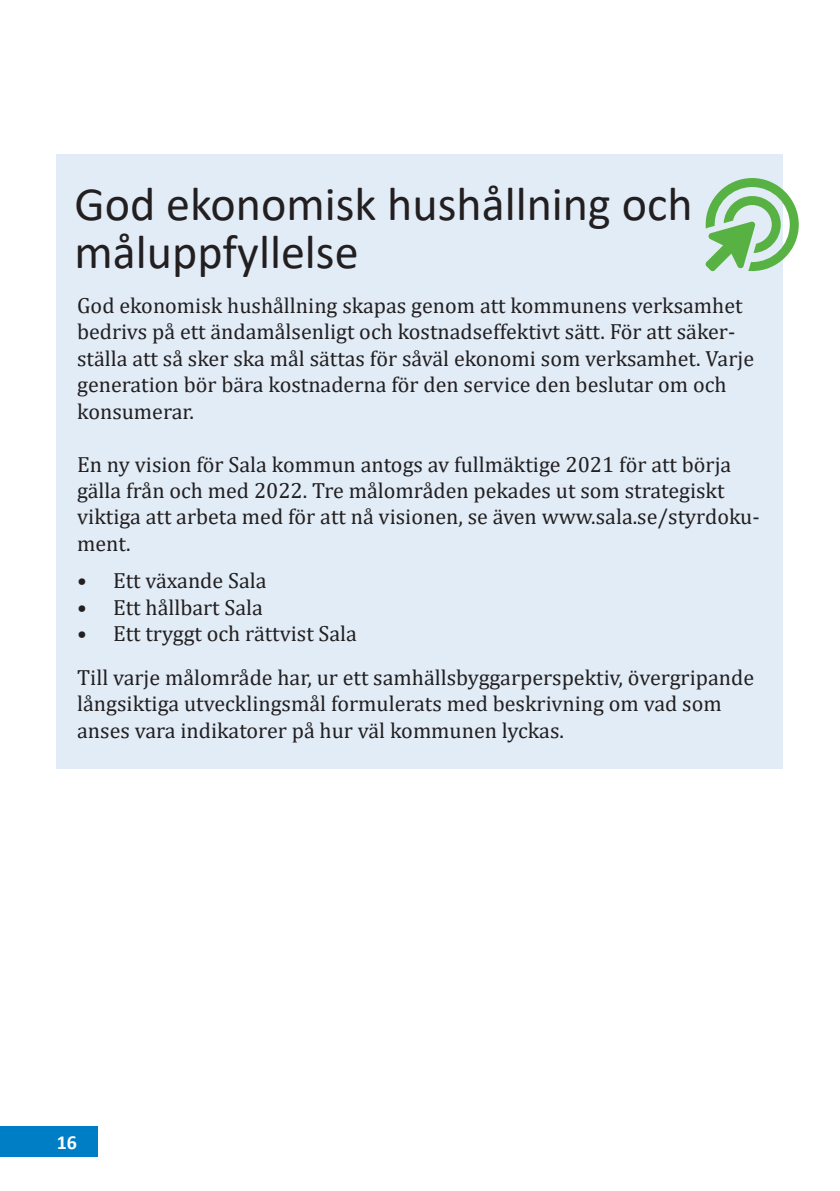
<style>
.page{position:relative;width:840px;height:1191px;background:#fff}
.page>*{position:absolute;margin:0;border:0;box-sizing:border-box;transform-origin:0 0}
.t1{font:96px "Font Awesome 5 Pro";color:#58b243}
.t2{font:48px/48px "Calibri";color:#231f20}
.t3{font:22px/26.4px "Cambria";color:#231f20}
.t4{font:700 20px "Calibri";color:#fff}
</style>
<div class="page">
<div style="left:57px;top:154px;width:725px;height:614px;background:#e1ecf7"></div>
<div style="left:0;top:1126px;width:98px;height:31px;background:#007ec5"></div>
<svg style="left:782px;top:178px;width:1px;height:93px"></svg>
<h1 class="t1" style="left:705px;top:176px;width:95px">◆●●▲□■▼</h1>
<p class="t3" style="left:77px;top:292px;width:678px">God ekonomisk hushållning skapas genom att kommunens verksamhet bedrivs på ett ändamålsenligt och kostnadseffektivt sätt. För att säker&shy;ställa att så sker ska mål sättas för såväl ekonomi som verksamhet. Varje generation bör bära kostnaderna för den service den beslutar om och konsumerar.</p>
<p class="t3" style="left:77px;top:451px;width:683px">En ny vision för Sala kommun antogs av fullmäktige 2021 för att börja gälla från och med 2022. Tre målområden pekades ut som strategiskt viktiga att arbeta med för att nå visionen, se även www.sala.se/styrdoku&shy;ment.</p>
<p class="t3" style="left:77px;top:567px;width:191px">• Ett växande Sala</p>
<p class="t3" style="left:77px;top:594px;width:187px">• Ett hållbart Sala</p>
<p class="t3" style="left:77px;top:612px;width:678px;line-height:43.4px">• Ett tryggt och rättvist Sala<br>Till varje målområde har, ur ett samhällsbyggarperspektiv, övergripande</p>
<p class="t3" style="left:77px;top:690px;width:645px">långsiktiga utvecklingsmål formulerats med beskrivning om vad som anses vara indikatorer på hur väl kommunen lyckas.</p>
<h2 class="t2" style="left:74px;top:178px;width:619px">God ekonomisk hushållning och måluppfyllelse</h2>
<p class="t4" style="left:57px;top:1128px;width:22px">16</p>
</div>
